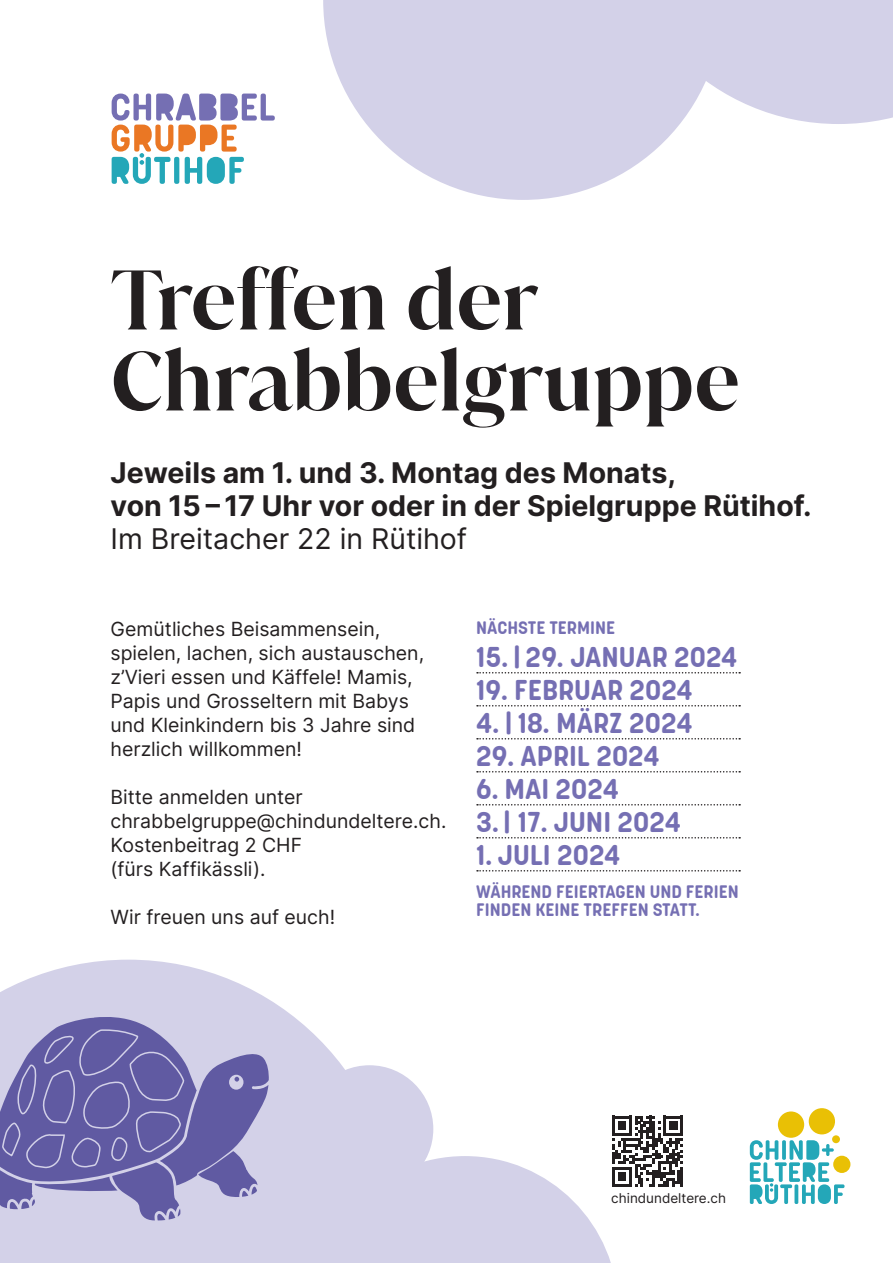
<style>
.page{position:relative;width:893px;height:1263px;background:#fff}
.page>*{position:absolute;margin:0;border:0;box-sizing:border-box;transform-origin:0 0}
.t1{font:600 81px/81px "Juana";color:#231f20}
.t2{font:700 28.5px "Korolev Rounded";color:#756fb3}
.t3{font:700 28.5px/33px "Inter";color:#231f20}
.t4{font:28.5px "Inter";color:#231f20}
.t5{font:19.5px/24px "Inter";color:#231f20}
.t6{font:700 18px/18px "Korolev Rounded";color:#756fb3}
.t7{font:13.5px "Inter";color:#231f20}
</style>
<div class="page">
<svg style="left:0;top:960px;width:345px;height:303px;fill:#d3d1e8"></svg>
<div style="left:306px;top:1065px;width:127px;height:128px;background:#d3d1e8;border-radius:50%"></div>
<div style="left:723px;top:0;width:170px;height:124px;background:#d3d1e8"></div>
<svg style="left:323px;top:0;width:400px;height:200px;fill:#d3d1e8"></svg>
<svg style="left:750px;top:1140px;width:94px;height:64px"></svg>
<div style="left:809px;top:1108px;width:26px;height:26px;background:#e9c005;border-radius:50%"></div>
<div style="left:778px;top:1111px;width:26px;height:27px;background:#e9c005;border-radius:50%"></div>
<div style="left:833px;top:1156px;width:17px;height:17px;background:#e9c005;border-radius:50%"></div>
<div style="left:832px;top:1135px;width:8px;height:8px;background:#e9c005;border-radius:50%"></div>
<svg style="left:112px;top:94px;width:163px;height:90px"></svg>
<svg style="left:0;top:1016px;width:269px;height:204px;background:#8884ba"></svg>
<svg style="left:312px;top:1116px;width:371px;height:147px"></svg>
<svg style="left:477px;top:672px;width:263px;height:1px"></svg>
<svg style="left:477px;top:705px;width:263px;height:1px"></svg>
<svg style="left:477px;top:738px;width:263px;height:1px"></svg>
<svg style="left:477px;top:771px;width:263px;height:1px"></svg>
<svg style="left:477px;top:804px;width:263px;height:1px"></svg>
<svg style="left:477px;top:837px;width:263px;height:1px"></svg>
<svg style="left:477px;top:870px;width:263px;height:1px"></svg>
<h1 class="t1" style="left:111px;top:259px;width:631px">Treffen der<br>Chrabbelgruppe</h1>
<h2 class="t3" style="left:111px;top:456px;width:703px">Jeweils am 1. und 3. Montag des Monats,<br>von 15 – 17 Uhr vor oder in der Spielgruppe Rütihof.</h2>
<h2 class="t4" style="left:111px;top:518px;width:358px">Im Breitacher 22 in Rütihof</h2>
<p class="t5" style="left:111px;top:617px;width:315px">Gemütliches Beisammensein, spielen, lachen, sich austauschen, z’Vieri essen und Käffele! Mamis,<br>Papis und Grosseltern mit Babys und Kleinkindern bis 3 Jahre sind herzlich willkommen!</p>
<p class="t5" style="left:111px;top:785px;width:337px">Bitte anmelden unter chrabbelgruppe@chindundeltere.ch.<br>Kostenbeitrag 2 CHF<br>(fürs Kaffikässli).</p>
<p class="t5" style="left:111px;top:905px;width:226px">Wir freuen uns auf euch!</p>
<p class="t6" style="left:476px;top:618px;width:140px">NÄCHSTE TERMINE</p>
<h2 class="t2" style="left:476px;top:639px;width:263px">15. | 29. JANUAR 2024</h2>
<h2 class="t2" style="left:476px;top:672px;width:218px">19. FEBRUAR 2024</h2>
<h2 class="t2" style="left:476px;top:705px;width:218px">4. | 18. MÄRZ 2024</h2>
<h2 class="t2" style="left:476px;top:738px;width:185px">29. APRIL 2024</h2>
<h2 class="t2" style="left:476px;top:771px;width:144px">6. MAI 2024</h2>
<h2 class="t2" style="left:476px;top:804px;width:206px">3. | 17. JUNI 2024</h2>
<h2 class="t2" style="left:476px;top:837px;width:146px">1. JULI 2024</h2>
<p class="t6" style="left:476px;top:882px;width:264px">WÄHREND FEIERTAGEN UND FERIEN<br>FINDEN KEINE TREFFEN STATT.</p>
<p class="t7" style="left:611px;top:1188px;width:116px">chindundeltere.ch</p>
</div>
